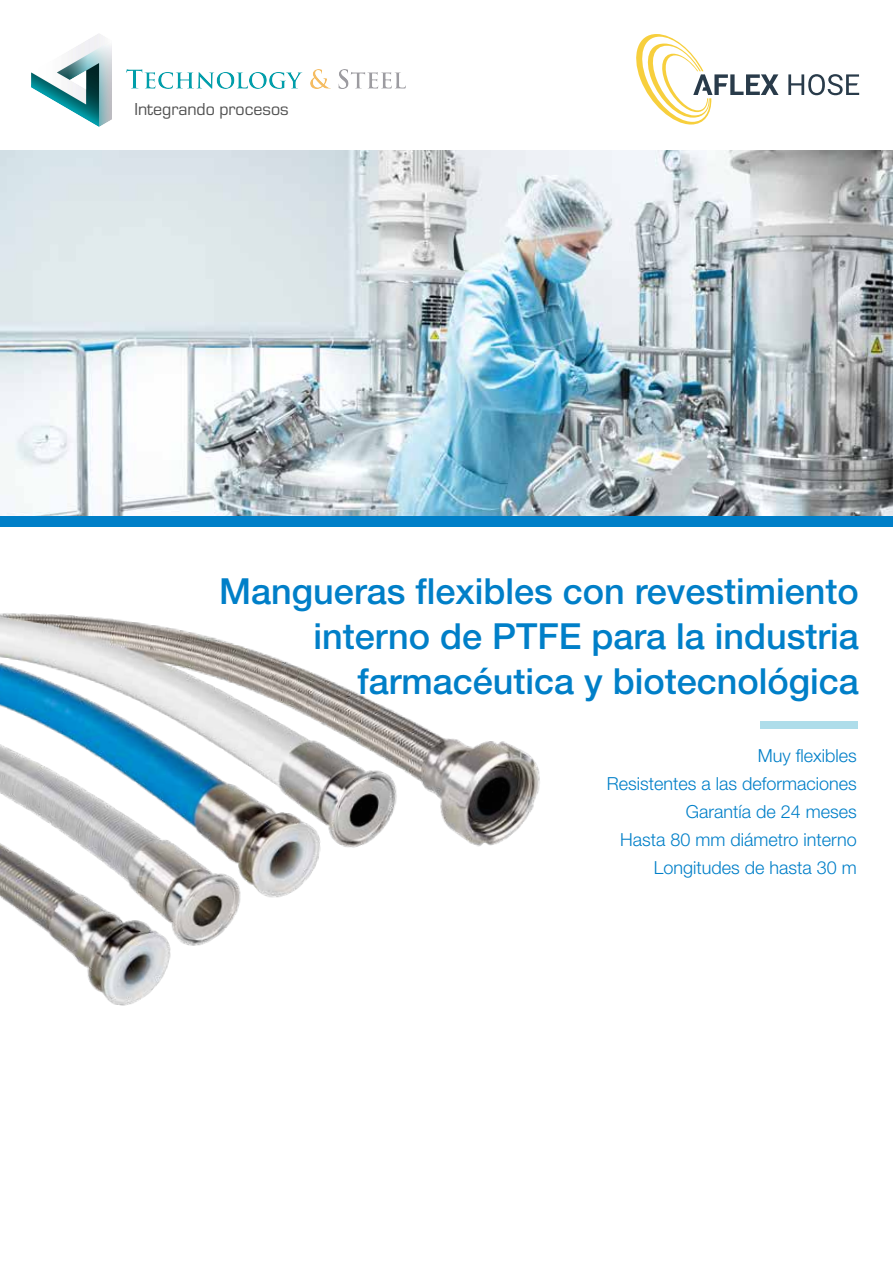
<style>
.page{position:relative;width:893px;height:1263px;background:#fff}
.page>*{position:absolute;margin:0;border:0;box-sizing:border-box;transform-origin:0 0}
.t1{font:500 36px/45px "Helvetica Neue LT Std";color:#007fc8;text-align:right}
.t2{font:300 18px/28px "Helvetica Neue LT Std";color:#007fc8;text-align:right}
.t3{font:18px "Eurostile";color:#505050}
</style>
<div class="page">
<img style="left:0;top:151px;width:893px;height:366px">
<svg style="left:636px;top:34px;width:142px;height:91px"></svg>
<svg style="left:788px;top:74px;width:71px;height:21px"></svg>
<div style="left:0;top:517px;width:893px;height:10px;background:#007fc8"></div>
<img style="left:0;top:613px;width:540px;height:393px">
<div style="left:760px;top:721px;width:98px;height:8px;background:#aeddea"></div>
<img style="left:126px;top:69px;width:280px;height:19px">
<img style="left:31px;top:34px;width:81px;height:93px">
<p class="t3" style="left:134px;top:96px;width:156px">Integrando procesos</p>
<h1 class="t1" style="left:219px;top:568px;width:641px">Mangueras flexibles con revestimiento interno de PTFE para la industria farmacéutica y biotecnológica</h1>
<p class="t2" style="left:607px;top:741px;width:252px">Muy flexibles<br>Resistentes a las deformaciones<br>Garantía de 24 meses<br>Hasta 80 mm diámetro interno<br>Longitudes de hasta 30 m</p>
</div>
